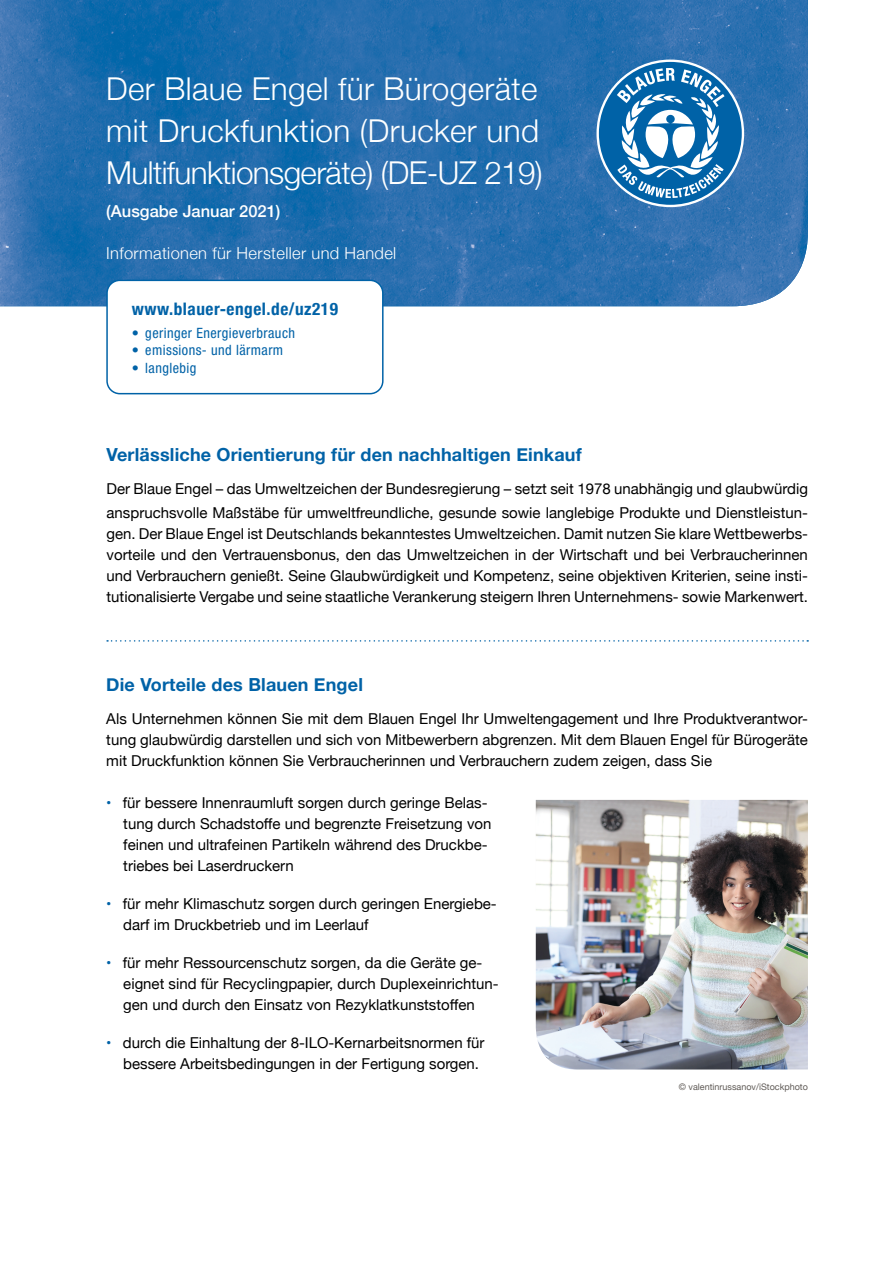
<style>
.page{position:relative;width:893px;height:1263px;background:#fff}
.page>*{position:absolute;margin:0;border:0;box-sizing:border-box;transform-origin:0 0}
.t1{font:300 31.5px/42px "Helvetica Neue";letter-spacing:.01em;color:#fff}
.t2{font:700 18px "Helvetica Neue";letter-spacing:.01em;color:#0062a7}
.t3{font:700 condensed 17.25px "Helvetica Neue";letter-spacing:.03em;color:#0062a7}
.t4{font:300 16.5px "Helvetica Neue";letter-spacing:.02em;color:#fff}
.t5{font:500 16.5px "Helvetica Neue";color:#fff}
.t6{font:15px/21px "Helvetica Neue";color:#000}
.t7{font:condensed 14.25px "Helvetica Neue LT Pro";letter-spacing:.03em;color:#0062a7}
.t8{font:9px "Helvetica Neue";color:#615c58}
.s1{color:#0062a7}
</style>
<div class="page">
<img style="left:0;top:0;width:808px;height:306px">
<svg style="left:599px;top:62px;width:143px;height:143px"></svg>
<div style="left:107px;top:280px;width:276px;height:114px;background:#fff;border-radius:13px"></div>
<div style="left:106px;top:280px;width:278px;height:114px;border:2px solid #0062a7;border-radius:13px"></div>
<svg style="left:107px;top:640px;width:701px;height:2px"></svg>
<img style="left:536px;top:800px;width:272px;height:269px">
<h1 class="t1" style="left:106px;top:65px;width:438px">Der Blaue Engel für Bürogeräte mit Druckfunktion (Drucker und<br>Multifunktionsgeräte) (DE-UZ 219)</h1>
<p class="t5" style="left:106px;top:197px;width:176px">(Ausgabe Januar 2021)</p>
<p class="t4" style="left:106px;top:239px;width:292px">Informationen für Hersteller und Handel</p>
<p class="t3" style="left:132px;top:295px;width:208px">www.blauer-engel.de/uz219</p>
<p class="t7" style="left:132px;top:324px;width:165px">• geringer Energieverbrauch</p>
<p class="t7" style="left:132px;top:342px;width:153px">• emissions- und lärmarm</p>
<p class="t7" style="left:132px;top:360px;width:66px">• langlebig</p>
<p class="t2" style="left:107px;top:440px;width:477px">Verlässliche Orientierung für den nachhaltigen Einkauf</p>
<p class="t6" style="left:107px;top:477px;width:703px;line-height:24px">Der Blaue Engel – das Umweltzeichen der Bundesregierung – setzt seit 1978 unabhängig und glaubwürdig anspruchsvolle Maßstäbe für umweltfreundliche, gesunde sowie langlebige Produkte und Dienstleistun-</p>
<p class="t6" style="left:107px;top:524px;width:703px;text-align:justify">gen. Der Blaue Engel ist Deutschlands bekanntestes Umweltzeichen. Damit nutzen Sie klare Wettbewerbs&shy;vorteile und den Vertrauensbonus, den das Umweltzeichen in der Wirtschaft und bei Verbraucherinnen und Verbrauchern genießt. Seine Glaubwürdigkeit und Kompetenz, seine objektiven Kriterien, seine insti&shy;tutionalisierte Vergabe und seine staatliche Verankerung steigern Ihren Unternehmens- sowie Markenwert.</p>
<p class="t2" style="left:106px;top:670px;width:258px">Die Vorteile des Blauen Engel</p>
<p class="t6" style="left:106px;top:708px;width:703px;text-align:justify">Als Unternehmen können Sie mit dem Blauen Engel Ihr Umweltengagement und Ihre Produktverantwor&shy;tung glaubwürdig darstellen und sich von Mitbewerbern abgrenzen. Mit dem Blauen Engel für Bürogeräte mit Druckfunktion können Sie Verbraucherinnen und Verbrauchern zudem zeigen, dass Sie</p>
<p class="t6" style="left:123px;top:792px;width:370px;text-indent:-17px"><span class="s1">•</span> für bessere Innenraumluft sorgen durch geringe Belas&shy;tung durch Schadstoffe und begrenzte Freisetzung von feinen und ultrafeinen Partikeln während des Druckbe&shy;triebes bei Laserdruckern</p>
<p class="t6" style="left:123px;top:893px;width:375px;text-indent:-17px"><span class="s1">•</span> für mehr Klimaschutz sorgen durch geringen Energiebe&shy;darf im Druckbetrieb und im Leerlauf</p>
<p class="t6" style="left:123px;top:952px;width:377px;text-indent:-17px"><span class="s1">•</span> für mehr Ressourcenschutz sorgen, da die Geräte ge&shy;eignet sind für Recyclingpapier, durch Duplexeinrichtun&shy;gen und durch den Einsatz von Rezyklatkunststoffen</p>
<p class="t6" style="left:123px;top:1032px;width:363px;text-indent:-17px"><span class="s1">•</span> durch die Einhaltung der 8-ILO-Kernarbeitsnormen für bessere Arbeitsbedingungen in der Fertigung sorgen.</p>
<p class="t8" style="left:679px;top:1080px;width:131px">© valentinrussanov/iStockphoto</p>
</div>
